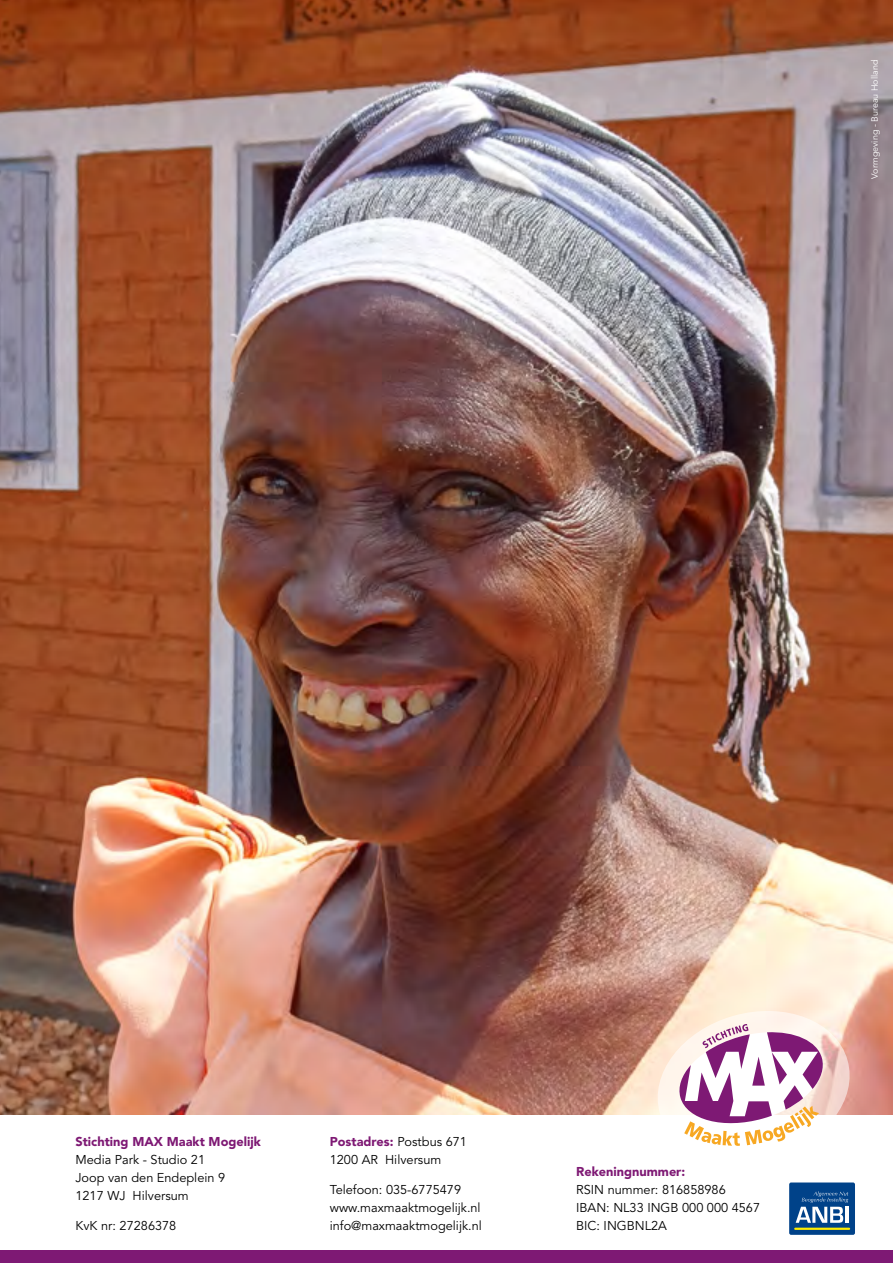
<style>
.page{position:relative;width:893px;height:1263px;background:#fff}
.page>*{position:absolute;margin:0;border:0;box-sizing:border-box;transform-origin:0 0}
.t1{font:12.75px/18px "Avenir LT Std";color:#000}
.t2{font:900 12.75px "Avenir LT Std";color:#7e1974}
.t3{font:9px "Avenir LT Std";color:#fff}
.s1{font-weight:900;color:#7e1974}
</style>
<div class="page">
<img style="left:0;top:0;width:893px;height:1115px">
<svg style="left:649px;top:1001px;width:209px;height:145px"></svg>
<div style="left:789px;top:1182px;width:66px;height:53px;background:#004289;border-radius:2px"></div>
<svg style="left:796px;top:1191px;width:52px;height:32px"></svg>
<hr style="left:794px;top:1228px;width:56px;height:2px;background:#ffed00">
<div style="left:0;top:1250px;width:893px;height:13px;background:#7e1974"></div>
<p class="t3" style="left:869px;top:179px;width:120px;rotate:-90deg">Vormgeving - Bureau Holland</p>
<p class="t2" style="left:75px;top:1133px;width:187px">Stichting MAX Maakt Mogelijk</p>
<p class="t1" style="left:75px;top:1150px;width:151px">Media Park - Studio 21<br>Joop van den Endeplein 9<br>1217 WJ Hilversum</p>
<p class="t1" style="left:75px;top:1216px;width:102px">KvK nr: 27286378</p>
<p class="t1" style="left:330px;top:1132px;width:139px"><span class="s1">Postadres:</span> Postbus 671<br>1200 AR Hilversum</p>
<p class="t1" style="left:330px;top:1180px;width:154px">Telefoon: 035-6775479 www.maxmaaktmogelijk.nl info@maxmaaktmogelijk.nl</p>
<p class="t2" style="left:576px;top:1164px;width:111px">Rekeningnummer:</p>
<p class="t1" style="left:576px;top:1181px;width:185px">RSIN nummer: 816858986<br>IBAN: NL33 INGB 000 000 4567<br>BIC: INGBNL2A</p>
</div>
